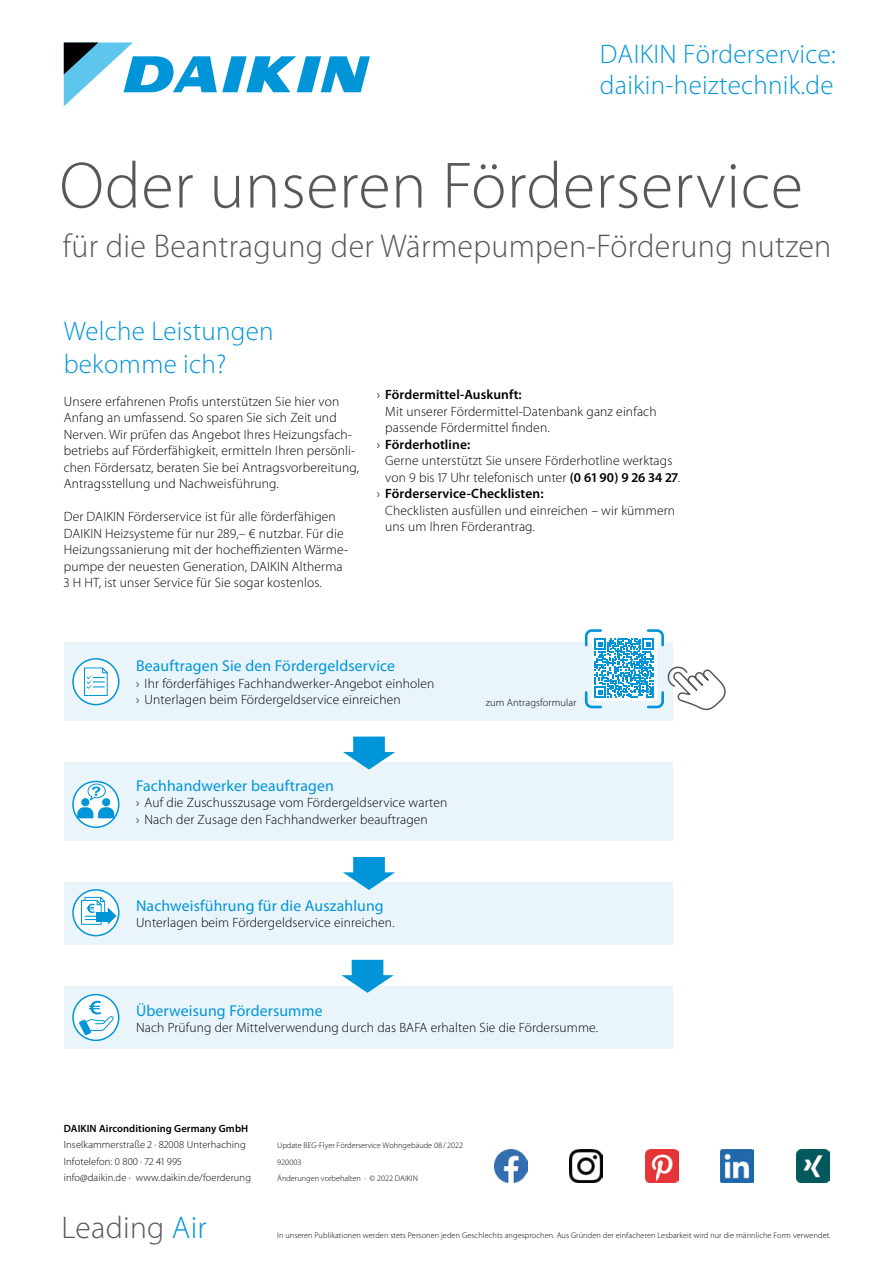
<style>
.page{position:relative;width:893px;height:1263px;background:#fff}
.page>*{position:absolute;margin:0;border:0;box-sizing:border-box;transform-origin:0 0}
.t1{font:300 66px "Myriad Pro";letter-spacing:.01em;color:#58585a}
.t2{font:300 33px "Myriad Pro";letter-spacing:.01em;color:#58585a}
.t3{font:300 31.5px "Myriad Pro";letter-spacing:.01em;color:#58585a}
.t4{font:300 27px/31.5px "Myriad Pro";letter-spacing:.01em;color:#0095d8}
.t5{font:15.75px "Myriad Pro";letter-spacing:.01em;color:#0095d8}
.t6{font:300 13.5px/16.5px "Myriad Pro";letter-spacing:.01em;color:#000}
.t7{font:600 13.5px "Myriad Pro";letter-spacing:.01em;color:#000}
.t8{font:300 10.5px/16.5px "Myriad Pro";letter-spacing:.01em;color:#000}
.t9{font:600 10.5px "Myriad Pro";letter-spacing:.01em;color:#000}
.t10{font:300 8.25px/16.5px "Myriad Pro";letter-spacing:.01em;color:#000}
.s1{font-weight:300}
.s2{font-weight:600}
.s3{color:#0095d8}
</style>
<div class="page">
<img style="left:494px;top:1150px;width:33px;height:33px">
<img style="left:570px;top:1150px;width:33px;height:33px">
<img style="left:721px;top:1150px;width:33px;height:33px">
<img style="left:645px;top:1150px;width:33px;height:33px">
<img style="left:796px;top:1150px;width:33px;height:33px">
<svg style="left:64px;top:43px;width:306px;height:63px"></svg>
<div style="left:64px;top:642px;width:609px;height:79px;background:#eaf5fb"></div>
<div style="left:64px;top:762px;width:609px;height:79px;background:#eaf5fb"></div>
<div style="left:64px;top:882px;width:609px;height:62px;background:#eaf5fb"></div>
<div style="left:73px;top:659px;width:46px;height:46px;background:#fff;border-radius:50%"></div>
<div style="left:72px;top:658px;width:47px;height:47px;border:2px solid #0095d8;border-radius:50%"></div>
<svg style="left:84px;top:667px;width:24px;height:29px"></svg>
<svg style="left:73px;top:781px;width:46px;height:46px"></svg>
<div style="left:72px;top:781px;width:47px;height:47px;border:2px solid #0095d8;border-radius:50%"></div>
<svg style="left:77px;top:783px;width:37px;height:35px"></svg>
<div style="left:64px;top:987px;width:609px;height:62px;background:#eaf5fb"></div>
<div style="left:73px;top:890px;width:46px;height:46px;background:#fff;border-radius:50%"></div>
<div style="left:72px;top:889px;width:47px;height:47px;border:2px solid #0095d8;border-radius:50%"></div>
<svg style="left:81px;top:896px;width:36px;height:29px"></svg>
<svg style="left:73px;top:994px;width:46px;height:46px"></svg>
<div style="left:72px;top:994px;width:47px;height:47px;border:2px solid #0095d8;border-radius:50%"></div>
<svg style="left:78px;top:1001px;width:37px;height:35px"></svg>
<svg style="left:343px;top:857px;width:52px;height:33px"></svg>
<svg style="left:343px;top:736px;width:52px;height:34px"></svg>
<svg style="left:341px;top:960px;width:53px;height:33px"></svg>
<svg style="left:584px;top:629px;width:142px;height:82px"></svg>
<h3 class="t4" style="left:600px;top:38px;width:238px">DAIKIN Förderservice: daikin-heiztechnik.de</h3>
<h1 class="t1" style="left:60px;top:146px;width:745px">Oder unseren Förderservice</h1>
<h2 class="t2" style="left:63px;top:226px;width:770px">für die Beantragung der Wärmepumpen-Förderung nutzen</h2>
<h3 class="t4" style="left:64px;top:314px;width:211px;line-height:33px">Welche Leistungen bekomme ich?</h3>
<p class="t6" style="left:64px;top:393px;width:297px">Unsere erfahrenen Profis unterstützen Sie hier von Anfang an umfassend. So sparen Sie sich Zeit und Nerven. Wir prüfen das Angebot Ihres Heizungsfach&shy;betriebs auf Förderfähigkeit, ermitteln Ihren persönli&shy;chen Fördersatz, beraten Sie bei Antragsvorbereitung, Antragsstellung und Nachweisführung.</p>
<p class="t6" style="left:64px;top:508px;width:286px">Der DAIKIN Förderservice ist für alle förderfähigen DAIKIN Heizsysteme für nur 289,– € nutzbar. Für die Heizungssanierung mit der hocheffizienten Wärme&shy;pumpe der neuesten Generation, DAIKIN Altherma 3 H HT, ist unser Service für Sie sogar kostenlos.</p>
<p class="t7" style="left:377px;top:386px;width:147px"><span class="s1">›</span> Fördermittel-Auskunft:</p>
<p class="t6" style="left:385px;top:403px;width:273px">Mit unserer Fördermittel-Datenbank ganz einfach</p>
<p class="t6" style="left:385px;top:419px;width:166px">passende Fördermittel finden.</p>
<p class="t7" style="left:377px;top:435px;width:95px"><span class="s1">›</span> Förderhotline:</p>
<p class="t6" style="left:385px;top:452px;width:289px">Gerne unterstützt Sie unsere Förderhotline werktags</p>
<p class="t6" style="left:385px;top:469px;width:297px">von 9 bis 17 Uhr telefonisch unter <span class="s2">(0 61 90) 9 26 34 27</span>.</p>
<p class="t7" style="left:377px;top:485px;width:168px"><span class="s1">›</span> Förderservice-Checklisten:</p>
<p class="t6" style="left:385px;top:502px;width:291px">Checklisten ausfüllen und einreichen – wir kümmern</p>
<p class="t6" style="left:385px;top:518px;width:151px">uns um Ihren Förderantrag.</p>
<p class="t5" style="left:136px;top:656px;width:261px">Beauftragen Sie den Fördergeldservice</p>
<p class="t6" style="left:136px;top:675px;width:300px">› Ihr förderfähiges Fachhandwerker-Angebot einholen › Unterlagen beim Fördergeldservice einreichen</p>
<p class="t5" style="left:136px;top:776px;width:199px">Fachhandwerker beauftragen</p>
<p class="t6" style="left:136px;top:794px;width:313px">› Auf die Zuschusszusage vom Fördergeldservice warten › Nach der Zusage den Fachhandwerker beauftragen</p>
<p class="t5" style="left:136px;top:896px;width:249px">Nachweisführung für die Auszahlung</p>
<p class="t6" style="left:136px;top:914px;width:260px">Unterlagen beim Fördergeldservice einreichen.</p>
<p class="t8" style="left:486px;top:694px;width:92px">zum Antragsformular</p>
<p class="t5" style="left:136px;top:1001px;width:188px">Überweisung Fördersumme</p>
<p class="t6" style="left:136px;top:1019px;width:464px">Nach Prüfung der Mittelverwendung durch das BAFA erhalten Sie die Fördersumme.</p>
<p class="t9" style="left:64px;top:1121px;width:186px">DAIKIN Airconditioning Germany GmbH</p>
<p class="t8" style="left:64px;top:1136px;width:189px">Inselkammerstraße 2 · 82008 Unterhaching<br>Infotelefon: 0 800 · 72 41 995<br>info@daikin.de · www.daikin.de/foerderung</p>
<h3 class="t3" style="left:62px;top:1208px;width:147px">Leading <span class="s3">Air</span></h3>
<p class="t10" style="left:277px;top:1137px;width:187px">Update BEG-Flyer Förderservice Wohngebäude 08 / 2022<br>920003<br>Änderungen vorbehalten · © 2022 DAIKIN</p>
<p class="t10" style="left:277px;top:1227px;width:555px">In unseren Publikationen werden stets Personen jeden Geschlechts angesprochen. Aus Gründen der einfacheren Lesbarkeit wird nur die männliche Form verwendet.</p>
</div>
